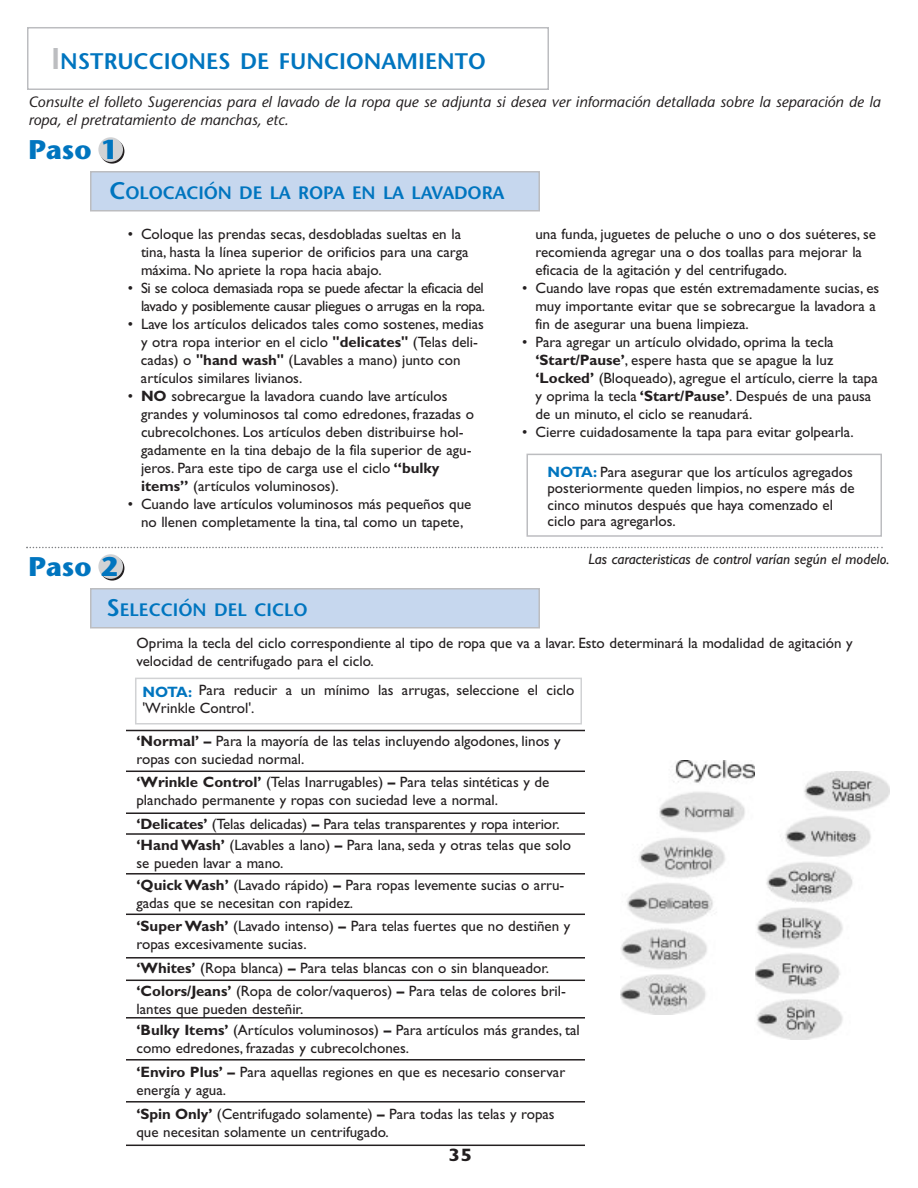
<style>
.page{position:relative;width:918px;height:1188px;background:#fff}
.page>*{position:absolute;margin:0;border:0;box-sizing:border-box;transform-origin:0 0}
.t1{font:700 27px "Stone Sans";color:#0075bf}
.t2{font:600 22.5px "Stone Sans";color:#0075bf}
.t3{font:600 18px "Stone Sans";letter-spacing:-.01em;color:#0075bf}
.t4{font:700 18px "Gill Sans";color:#231f20;scale:1.2 1}
.t5{font:15px/18px "Gill Sans";color:#231f20}
.t6{font:italic 15px/18px "Stone Sans";color:#231f20}
.t7{font:15px/18px "Gill Sans";letter-spacing:-.02em;color:#231f20;text-align:right}
.t8{font:italic 15px "Gill Sans";color:#231f20}
.s1{font-size:30px;color:#bcbdc0}
.s2{font-size:24px}
.s3{font-weight:700}
.s4{font-weight:700;color:#0075bf}
</style>
<div class="page">
<div style="left:91px;top:589px;width:448px;height:39px;background:#c6d7ee"></div>
<div style="left:90px;top:588px;width:450px;height:40px;border:2px solid #bcbdc0"></div>
<svg style="left:27px;top:27px;width:522px;height:185px"></svg>
<div style="left:526px;top:454px;width:356px;height:83px;border:2px solid #bcbdc0"></div>
<img style="left:754px;top:771px;width:136px;height:268px">
<div style="left:135px;top:678px;width:447px;height:46px;border:2px solid #d1d2d4"></div>
<hr style="left:126px;top:771px;width:459px;height:1px;background:#231f20">
<hr style="left:126px;top:812px;width:459px;height:2px;background:#231f20">
<hr style="left:126px;top:730px;width:459px;height:1px;background:#231f20">
<hr style="left:126px;top:833px;width:459px;height:2px;background:#231f20">
<hr style="left:126px;top:873px;width:459px;height:2px;background:#231f20">
<hr style="left:126px;top:914px;width:459px;height:1px;background:#231f20">
<hr style="left:126px;top:957px;width:459px;height:2px;background:#231f20">
<hr style="left:126px;top:980px;width:459px;height:1px;background:#231f20">
<hr style="left:126px;top:1017px;width:459px;height:2px;background:#231f20">
<hr style="left:126px;top:1059px;width:459px;height:2px;background:#231f20">
<hr style="left:126px;top:1101px;width:459px;height:2px;background:#231f20">
<hr style="left:126px;top:1145px;width:459px;height:1px;background:#231f20">
<img style="left:621px;top:760px;width:133px;height:255px">
<svg style="left:26px;top:547px;width:857px;height:1px"></svg>
<svg style="left:100px;top:139px;width:24px;height:25px"></svg>
<div style="left:98px;top:137px;width:25px;height:25px;background:#d1d2d4;border-radius:50%"></div>
<svg style="left:100px;top:556px;width:24px;height:25px"></svg>
<div style="left:98px;top:554px;width:25px;height:25px;background:#d1d2d4;border-radius:50%"></div>
<h2 class="t2" style="left:51px;top:52px;width:436px"><span class="s1">I</span>NSTRUCCIONES DE FUNCIONAMIENTO</h2>
<p class="t6" style="left:28px;top:94px;width:853px">Consulte el folleto Sugerencias para el lavado de la ropa que se adjunta si desea ver información detallada sobre la separación de la ropa, el pretratamiento de manchas, etc.</p>
<h1 class="t1" style="left:28px;top:139px;width:91px">Paso 1</h1>
<p class="t3" style="left:110px;top:186px;width:397px"><span class="s2">C</span>OLOCACIÓN DE LA ROPA EN LA LAVADORA</p>
<h1 class="t1" style="left:28px;top:556px;width:91px">Paso 2</h1>
<p class="t5" style="left:141px;top:226px;width:329px;text-indent:-13px">• Coloque las prendas secas, desdobladas sueltas en la tina, hasta la línea superior de orificios para una carga máxima. No apriete la ropa hacia abajo.</p>
<p class="t7" style="left:128px;top:280px;width:359px">• Si se coloca demasiada ropa se puede afectar la eficacia del lavado y posiblemente causar pliegues o arrugas en la ropa.</p>
<p class="t5" style="left:141px;top:316px;width:344px;text-indent:-13px">• Lave los artículos delicados tales como sostenes, medias y otra ropa interior en el ciclo <span class="s3">"delicates"</span> (Telas deli&shy;cadas) o <span class="s3">"hand wash"</span> (Lavables a mano) junto con artículos similares livianos.</p>
<p class="t5" style="left:141px;top:388px;width:335px;text-indent:-13px">• <span class="s3">NO</span> sobrecargue la lavadora cuando lave artículos grandes y voluminosos tal como edredones, frazadas o cubrecolchones. Los artículos deben distribuirse hol&shy;gadamente en la tina debajo de la fila superior de agu&shy;jeros. Para este tipo de carga use el ciclo <span class="s3">“bulky items”</span> (artículos voluminosos).</p>
<p class="t5" style="left:128px;top:496px;width:345px;text-align:center">• Cuando lave artículos voluminosos más pequeños que no llenen completamente la tina, tal como un tapete,</p>
<p class="t3" style="left:106px;top:603px;width:203px"><span class="s2">S</span>ELECCIÓN DEL CICLO</p>
<p class="t5" style="left:536px;top:226px;width:342px">una funda, juguetes de peluche o uno o dos suéteres, se recomienda agregar una o dos toallas para mejorar la eficacia de la agitación y del centrifugado.</p>
<p class="t5" style="left:536px;top:280px;width:345px;text-indent:-13px">• Cuando lave ropas que estén extremadamente sucias, es muy importante evitar que se sobrecargue la lavadora a fin de asegurar una buena limpieza.</p>
<p class="t5" style="left:535px;top:334px;width:344px;text-indent:-13px">• Para agregar un artículo olvidado, oprima la tecla <span class="s3">‘Start/Pause’</span>, espere hasta que se apague la luz <span class="s3">‘Locked’</span> (Bloqueado), agregue el artículo, cierre la tapa y oprima la tecla <span class="s3">‘Start/Pause’</span>. Después de una pausa de un minuto, el ciclo se reanudará.</p>
<p class="t5" style="left:522px;top:424px;width:333px">• Cierre cuidadosamente la tapa para evitar golpearla.</p>
<p class="t5" style="left:547px;top:465px;width:309px;line-height:16.5px"><span class="s4">NOTA:</span> Para asegurar que los artículos agregados posteriormente queden limpios, no espere más de cinco minutos después que haya comenzado el ciclo para agregarlos.</p>
<p class="t8" style="left:589px;top:553px;width:302px">Las caracteristicas de control varían según el modelo.</p>
<p class="t5" style="left:136px;top:635px;width:718px">Oprima la tecla del ciclo correspondiente al tipo de ropa que va a lavar. Esto determinará la modalidad de agitación y velocidad de centrifugado para el ciclo.</p>
<p class="t5" style="left:142px;top:683px;width:434px"><span class="s4">NOTA:</span> Para reducir a un mínimo las arrugas, seleccione el ciclo 'Wrinkle Control'.</p>
<p class="t5" style="left:136px;top:734px;width:426px"><span class="s3">‘Normal’ –</span> Para la mayoría de las telas incluyendo algodones, linos y ropas con suciedad normal.</p>
<p class="t5" style="left:136px;top:775px;width:414px"><span class="s3">‘Wrinkle Control’</span> (Telas Inarrugables) <span class="s3">–</span> Para telas sintéticas y de planchado permanente y ropas con suciedad leve a normal.</p>
<p class="t5" style="left:136px;top:815px;width:436px;line-height:20.4px"><span class="s3">‘Delicates’</span> (Telas delicadas) <span class="s3">–</span> Para telas transparentes y ropa interior. <span class="s3">‘Hand Wash’</span> (Lavables a lano) <span class="s3">–</span> Para lana, seda y otras telas que solo</p>
<p class="t5" style="left:136px;top:855px;width:148px">se pueden lavar a mano.</p>
<p class="t5" style="left:136px;top:877px;width:429px"><span class="s3">‘Quick Wash’</span> (Lavado rápido) <span class="s3">–</span> Para ropas levemente sucias o arru&shy;gadas que se necesitan con rapidez.</p>
<p class="t5" style="left:136px;top:919px;width:435px"><span class="s3">‘Super Wash’</span> (Lavado intenso) <span class="s3">–</span> Para telas fuertes que no destiñen y ropas excesivamente sucias.</p>
<p class="t5" style="left:136px;top:961px;width:414px"><span class="s3">‘Whites’</span> (Ropa blanca) <span class="s3">–</span> Para telas blancas con o sin blanqueador.</p>
<p class="t5" style="left:136px;top:984px;width:431px"><span class="s3">‘Colors/Jeans’</span> (Ropa de color/vaqueros) <span class="s3">–</span> Para telas de colores bril&shy;lantes que pueden desteñir.</p>
<p class="t5" style="left:136px;top:1023px;width:445px"><span class="s3">‘Bulky Items’</span> (Artículos voluminosos) <span class="s3">–</span> Para artículos más grandes, tal como edredones, frazadas y cubrecolchones.</p>
<p class="t5" style="left:136px;top:1064px;width:430px"><span class="s3">‘Enviro Plus’ –</span> Para aquellas regiones en que es necesario conservar energía y agua.</p>
<p class="t5" style="left:136px;top:1107px;width:420px"><span class="s3">‘Spin Only’</span> (Centrifugado solamente) <span class="s3">–</span> Para todas las telas y ropas que necesitan solamente un centrifugado.</p>
<p class="t4" style="left:449px;top:1148px;width:21px">35</p>
</div>
